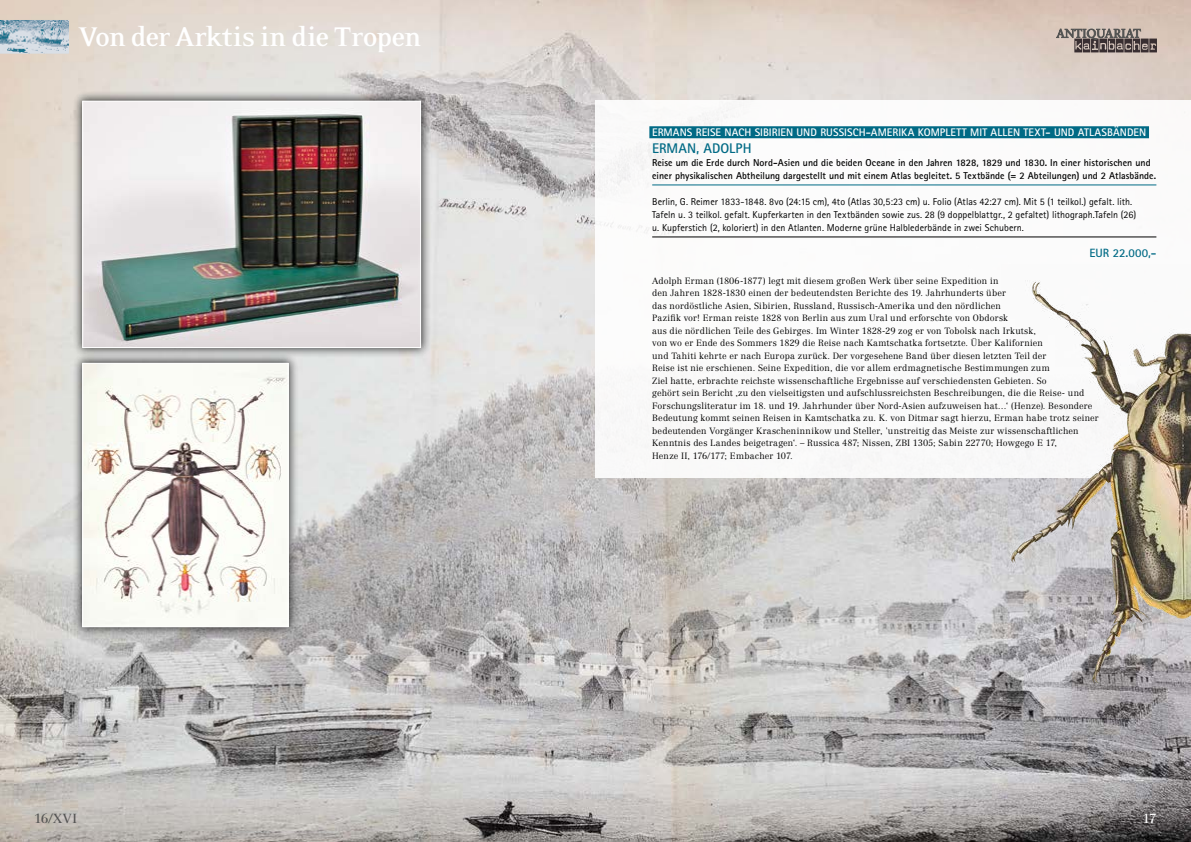
<style>
.page{position:relative;width:1191px;height:842px;background:#fff}
.page>*{position:absolute;margin:0;border:0;box-sizing:border-box;transform-origin:0 0}
.t1{font:700 31px "Eidetic Neo";letter-spacing:-.03em;color:#fff}
.t2{font:700 14px "Rotis Sans Serif Pro";letter-spacing:.005em;color:#006a85}
.t3{font:13px "Centennial LT Std";color:#545453}
.t4{font:13px "Centennial LT Std";color:#fff}
.t5{font:700 12px "Rotis Sans Serif Pro";color:#006a85}
.t6{font:700 11px "Rotis Sans Serif Pro";letter-spacing:.005em;color:#fff}
.t7{font:10px/13px "Rotis Sans Serif Pro";letter-spacing:.005em;color:#000}
.t8{font:700 10px/13px "Rotis Sans Serif Pro";color:#000}
.t9{font:300 9px/12.5px "Centennial LT Std";letter-spacing:.02em;color:#000}
</style>
<div class="page">
<img style="left:0;top:0;width:1191px;height:842px">
<div style="left:72px;top:91px;width:359px;height:268px;background:#000;opacity:.75"></div>
<img style="left:84px;top:103px;width:335px;height:243px">
<div style="left:82px;top:101px;width:339px;height:247px;border:1px solid #fff"></div>
<div style="left:72px;top:353px;width:227px;height:285px;background:#000;opacity:.75"></div>
<img style="left:84px;top:365px;width:202px;height:260px">
<div style="left:82px;top:363px;width:206px;height:264px;border:1px solid #fff"></div>
<div style="left:595px;top:100px;width:596px;height:378px;background:#fff"></div>
<div style="left:649px;top:126px;width:500px;height:12px;background:#006a85"></div>
<hr style="left:652px;top:185px;width:504px;height:1px;background:#006a85">
<hr style="left:652px;top:237px;width:504px;height:1px;background:#000">
<img style="left:1001px;top:280px;width:190px;height:414px">
<svg style="left:1056px;top:29px;width:101px;height:23px;background:#887d79"></svg>
<img style="left:0;top:20px;width:69px;height:33px">
<h1 class="t1" style="left:79px;top:21px;width:343px">Von der Arktis in die Tropen</h1>
<p class="t6" style="left:652px;top:125px;width:495px">ERMANS REISE NACH SIBIRIEN UND RUSSISCH-AMERIKA KOMPLETT MIT ALLEN TEXT- UND ATLASBÄNDEN</p>
<h2 class="t2" style="left:652px;top:139px;width:101px">ERMAN, ADOLPH</h2>
<p class="t8" style="left:652px;top:156px;width:505px">Reise um die Erde durch Nord-Asien und die beiden Oceane in den Jahren 1828, 1829 und 1830. In einer historischen und einer physikalischen Abtheilung dargestellt und mit einem Atlas begleitet. 5 Textbände (= 2 Abteilungen) und 2 Atlasbände.</p>
<p class="t7" style="left:652px;top:195px;width:485px">Berlin, G. Reimer 1833-1848. 8vo (24:15 cm), 4to (Atlas 30,5:23 cm) u. Folio (Atlas 42:27 cm). Mit 5 (1 teilkol.) gefalt. lith.<br>Tafeln u. 3 teilkol. gefalt. Kupferkarten in den Textbänden sowie zus. 28 (9 doppelblattgr., 2 gefaltet) lithograph.Tafeln (26) u. Kupferstich (2, koloriert) in den Atlanten. Moderne grüne Halblederbände in zwei Schubern.</p>
<h3 class="t5" style="left:1089px;top:245px;width:68px">EUR 22.000,-</h3>
<p class="t9" style="left:652px;top:274px;width:448px">Adolph Erman (1806-1877) legt mit diesem großen Werk über seine Expedition in<br>den Jahren 1828-1830 einen der bedeutendsten Berichte des 19. Jahrhunderts über<br>das nordöstliche Asien, Sibirien, Russland, Russisch-Amerika und den nördlichen<br>Pazifik vor! Erman reiste 1828 von Berlin aus zum Ural und erforschte von Obdorsk<br>aus die nördlichen Teile des Gebirges. Im Winter 1828-29 zog er von Tobolsk nach Irkutsk,<br>von wo er Ende des Sommers 1829 die Reise nach Kamtschatka fortsetzte. Über Kalifornien<br>und Tahiti kehrte er nach Europa zurück. Der vorgesehene Band über diesen letzten Teil der<br>Reise ist nie erschienen. Seine Expedition, die vor allem erdmagnetische Bestimmungen zum<br>Ziel hatte, erbrachte reichste wissenschaftliche Ergebnisse auf verschiedensten Gebieten. So<br>gehört sein Bericht ‚zu den vielseitigsten und aufschlussreichsten Beschreibungen, die die Reise- und Forschungsliteratur im 18. und 19. Jahrhunder über Nord-Asien aufzuweisen hat…‘ (Henze). Besondere Bedeutung kommt seinen Reisen in Kamtschatka zu. K. von Ditmar sagt hierzu, Erman habe trotz seiner bedeutenden Vorgänger Krascheninnikow und Steller‚ 'unstreitig das Meiste zur wissenschaftlichen Kenntnis des Landes beigetragen‘. – Russica 487; Nissen, ZBI 1305; Sabin 22770; Howgego E 17,<br>Henze II, 176/177; Embacher 107.</p>
<h3 class="t3" style="left:34px;top:811px;width:44px">16/XVI</h3>
<h3 class="t4" style="left:1142px;top:811px;width:16px">17</h3>
</div>
